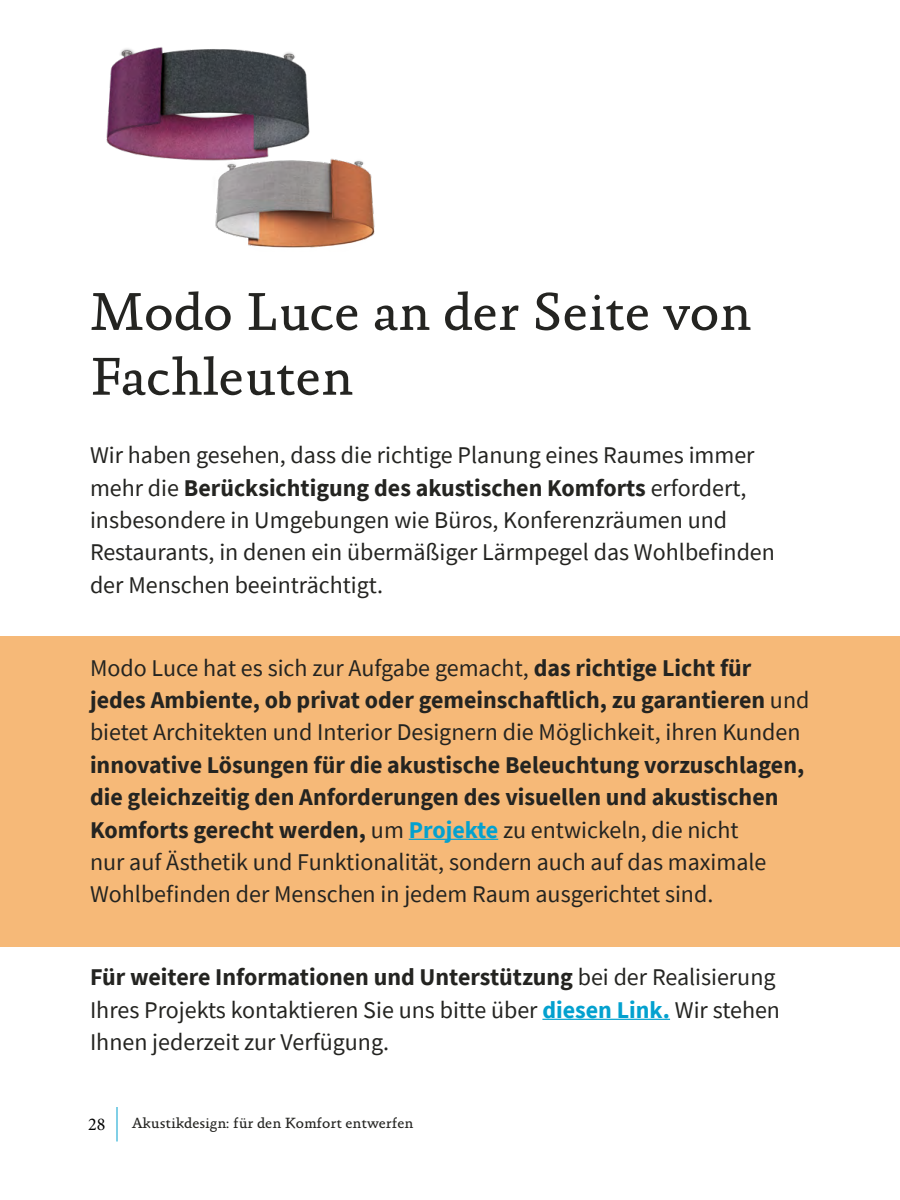
<style>
.page{position:relative;width:900px;height:1200px;background:#fff}
.page>*{position:absolute;margin:0;border:0;box-sizing:border-box;transform-origin:0 0}
.t1{font:54px/64.8px "Absara";color:#242421}
.t2{font:24px/32.4px "Source Sans Pro";color:#242421}
.t3{font:700 24px/32.4px "Source Sans Pro";color:#242421}
.t4{font:18px "Minion Pro";color:#000}
.t5{font:15px "Absara";color:#242421}
.s1{font-weight:700}
.s2{font-weight:400}
.s3{color:#03a1cf}
.s4{font-weight:700;color:#03a1cf}
</style>
<div class="page">
<hr style="left:117px;top:1107px;width:1px;height:35px;background:#03a1cf">
<div style="left:0;top:636px;width:900px;height:310px;background:#f6b978"></div>
<hr style="left:409px;top:839px;width:89px;height:1px;background:#03a1cf">
<hr style="left:542px;top:1019px;width:128px;height:1px;background:#03a1cf">
<img style="left:106px;top:47px;width:269px;height:201px">
<h1 class="t1" style="left:90px;top:280px;width:663px">Modo Luce an der Seite von<br>Fachleuten</h1>
<p class="t2" style="left:90px;top:439px;width:687px">Wir haben gesehen, dass die richtige Planung eines Raumes immer mehr die <span class="s1">Berücksichtigung des akustischen Komforts</span> erfordert, insbesondere in Umgebungen wie Büros, Konferenzräumen und Restaurants, in denen ein übermäßiger Lärmpegel das Wohlbefinden der Menschen beeinträchtigt.</p>
<p class="t2" style="left:90px;top:651px;width:721px">Modo Luce hat es sich zur Aufgabe gemacht, <span class="s1">das richtige Licht für jedes Ambiente, ob privat oder gemeinschaftlich, zu garantieren</span> und bietet Architekten und Interior Designern die Möglichkeit, ihren Kunden</p>
<p class="t3" style="left:90px;top:748px;width:716px">innovative Lösungen für die akustische Beleuchtung vorzuschlagen, die gleichzeitig den Anforderungen des visuellen und akustischen Komforts gerecht werden, <span class="s2">um</span> <span class="s3">Projekte</span> <span class="s2">zu entwickeln, die nicht<br>nur auf Ästhetik und Funktionalität, sondern auch auf das maximale Wohlbefinden der Menschen in jedem Raum ausgerichtet sind.</span></p>
<p class="t2" style="left:90px;top:961px;width:692px"><span class="s1">Für weitere Informationen und Unterstützung</span> bei der Realisierung<br>Ihres Projekts kontaktieren Sie uns bitte über <span class="s4">diesen Link.</span> Wir stehen<br>Ihnen jederzeit zur Verfügung.</p>
<p class="t4" style="left:88px;top:1112px;width:19px">28</p>
<p class="t5" style="left:132px;top:1114px;width:283px">Akustikdesign: für den Komfort entwerfen</p>
</div>
